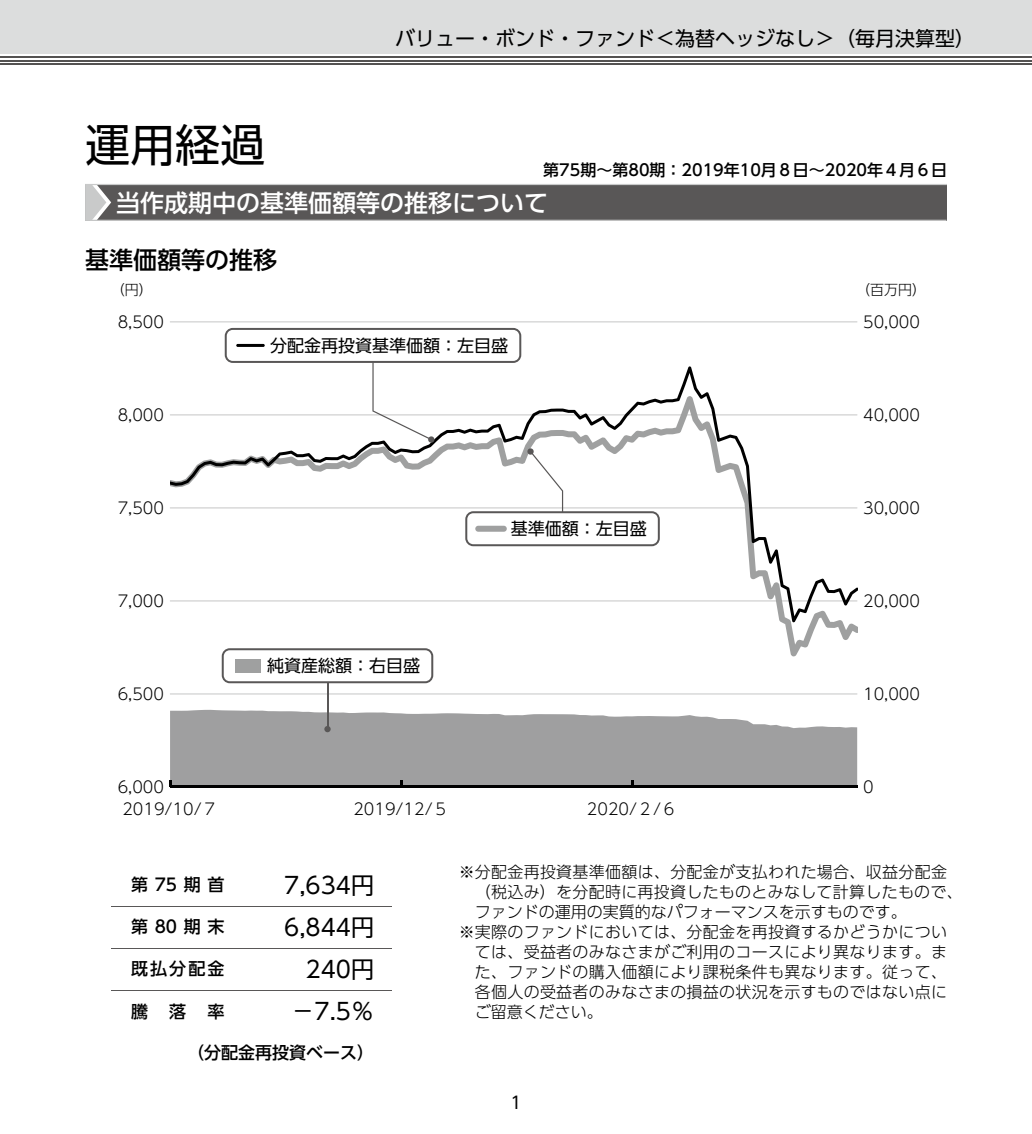
<style>
.page{position:relative;width:1032px;height:1134px;background:#fff}
.page>*{position:absolute;margin:0;border:0;box-sizing:border-box;transform-origin:0 0}
.t1{font:45px "UD Shin Go Pro";color:#000}
.t2{font:500 24px "UD Shin Go Pro";color:#fff}
.t3{font:500 24px "UD Shin Go Pro";color:#000}
.t4{font:23px "UD Shin Go Pro";color:#000}
.t5{font:20px "UD Shin Go Pro";color:#000}
.t6{font:17px "UD Shin Go Pro";color:#000}
.t7{font:500 17px "UD Shin Go Pro";letter-spacing:.06em;color:#000}
.t8{font:500 17px "UD Shin Go Pro";color:#000}
.t9{font:300 16px "UD Shin Go Pro";letter-spacing:.02em;color:#000}
.t10{font:300 16px "UD Shin Go Pro";color:#000}
.t11{font:500 16px "UD Shin Go Pro";color:#000}
.t12{font:300 14px "UD Shin Go Pro";color:#000}
</style>
<div class="page">
<div style="left:0;top:0;width:1032px;height:54px;background:#dcdddd"></div>
<hr style="left:0;top:63px;width:1032px;height:2px;background:#545251">
<hr style="left:0;top:60px;width:1032px;height:1px;background:#545251">
<hr style="left:0;top:56px;width:1032px;height:2px;background:#545251">
<div style="left:85px;top:184px;width:862px;height:36px;background:#595757"></div>
<hr style="left:85px;top:220px;width:861px;height:1px;background:#c9caca">
<hr style="left:85px;top:184px;width:862px;height:1px;background:#c9caca">
<svg style="left:85px;top:185px;width:26px;height:35px"></svg>
<svg style="left:170px;top:694px;width:687px;height:1px"></svg>
<svg style="left:170px;top:710px;width:687px;height:76px;background:#a4a4a5"></svg>
<svg style="left:221px;top:622px;width:636px;height:35px"></svg>
<svg style="left:170px;top:546px;width:687px;height:76px"></svg>
<hr style="left:170px;top:786px;width:687px;height:2px;background:#000">
<svg style="left:170px;top:322px;width:687px;height:224px"></svg>
<div style="left:475px;top:526px;width:32px;height:6px;background:#9fa0a0;border-radius:3px"></div>
<hr style="left:327px;top:666px;width:1px;height:63px;background:#595757">
<div style="left:324px;top:726px;width:7px;height:6px;background:#595757;border-radius:50%"></div>
<svg style="left:222px;top:648px;width:211px;height:35px"></svg>
<div style="left:235px;top:659px;width:25px;height:13px;background:#9fa0a0"></div>
<svg style="left:111px;top:906px;width:20px;height:1px"></svg>
<hr style="left:131px;top:906px;width:94px;height:1px;background:#595757">
<hr style="left:225px;top:906px;width:149px;height:1px;background:#595757">
<svg style="left:374px;top:906px;width:17px;height:1px"></svg>
<svg style="left:111px;top:948px;width:20px;height:1px"></svg>
<hr style="left:131px;top:948px;width:94px;height:1px;background:#595757">
<hr style="left:225px;top:948px;width:149px;height:1px;background:#595757">
<svg style="left:374px;top:948px;width:17px;height:1px"></svg>
<svg style="left:111px;top:990px;width:20px;height:1px"></svg>
<hr style="left:131px;top:990px;width:94px;height:1px;background:#595757">
<hr style="left:225px;top:990px;width:149px;height:1px;background:#595757">
<svg style="left:374px;top:990px;width:17px;height:1px"></svg>
<p class="t5" style="left:395px;top:22px;width:581px">バリュー・ボンド・ファンド＜為替ヘッジなし＞（毎月決算型）</p>
<h1 class="t1" style="left:85px;top:108px;width:181px">運用経過</h1>
<p class="t11" style="left:543px;top:157px;width:405px">第75期～第80期：2019年10月８日～2020年４月６日</p>
<h2 class="t2" style="left:116px;top:183px;width:433px">当作成期中の基準価額等の推移について</h2>
<h2 class="t3" style="left:85px;top:240px;width:193px">基準価額等の推移</h2>
<p class="t12" style="left:111px;top:279px;width:43px">（円）</p>
<p class="t12" style="left:856px;top:279px;width:71px">（百万円）</p>
<p class="t9" style="left:118px;top:309px;width:48px">8,500</p>
<p class="t9" style="left:118px;top:402px;width:48px">8,000</p>
<p class="t9" style="left:118px;top:495px;width:48px">7,500</p>
<p class="t9" style="left:118px;top:588px;width:48px">7,000</p>
<p class="t9" style="left:118px;top:681px;width:48px">6,500</p>
<p class="t9" style="left:118px;top:774px;width:48px">6,000</p>
<p class="t6" style="left:270px;top:332px;width:239px">分配金再投資基準価額：左目盛</p>
<p class="t6" style="left:267px;top:652px;width:154px">純資産総額：右目盛</p>
<p class="t6" style="left:511px;top:515px;width:137px">基準価額：左目盛</p>
<p class="t9" style="left:122px;top:796px;width:97px">2019/10/７</p>
<p class="t9" style="left:353px;top:796px;width:97px">2019/12/５</p>
<p class="t9" style="left:587px;top:796px;width:92px">2020/２/６</p>
<p class="t9" style="left:863px;top:309px;width:58px">50,000</p>
<p class="t9" style="left:863px;top:402px;width:58px">40,000</p>
<p class="t9" style="left:863px;top:495px;width:58px">30,000</p>
<p class="t9" style="left:863px;top:588px;width:58px">20,000</p>
<p class="t9" style="left:863px;top:681px;width:58px">10,000</p>
<p class="t9" style="left:863px;top:774px;width:12px">0</p>
<p class="t7" style="left:131px;top:871px;width:95px">第75期首</p>
<h3 class="t4" style="left:284px;top:866px;width:91px">7,634円</h3>
<p class="t7" style="left:131px;top:913px;width:95px">第80期末</p>
<h3 class="t4" style="left:284px;top:908px;width:91px">6,844円</h3>
<p class="t7" style="left:131px;top:955px;width:95px">既払分配金</p>
<h3 class="t4" style="left:306px;top:950px;width:70px">240円</h3>
<p class="t7" style="left:131px;top:997px;width:18px">騰</p>
<p class="t7" style="left:169px;top:997px;width:18px">落</p>
<p class="t7" style="left:208px;top:997px;width:18px">率</p>
<h3 class="t4" style="left:291px;top:992px;width:84px">－7.5％</h3>
<p class="t8" style="left:187px;top:1039px;width:188px">（分配金再投資ベース）</p>
<p class="t9" style="left:459px;top:859px;width:490px">※分配金再投資基準価額は、分配金が支払われた場合、収益分配金</p>
<p class="t9" style="left:475px;top:879px;width:489px">（税込み）を分配時に再投資したものとみなして計算したもので、</p>
<p class="t10" style="left:475px;top:899px;width:433px">ファンドの運用の実質的なパフォーマンスを示すものです。</p>
<p class="t9" style="left:459px;top:919px;width:490px">※実際のファンドにおいては、分配金を再投資するかどうかについ</p>
<p class="t9" style="left:475px;top:939px;width:474px">ては、受益者のみなさまがご利用のコースにより異なります。ま</p>
<p class="t9" style="left:475px;top:959px;width:474px">た、ファンドの購入価額により課税条件も異なります。従って、</p>
<p class="t9" style="left:475px;top:979px;width:474px">各個人の受益者のみなさまの損益の状況を示すものではない点に</p>
<p class="t10" style="left:475px;top:999px;width:129px">ご留意ください。</p>
<p class="t6" style="left:510px;top:1089px;width:13px">1</p>
</div>
